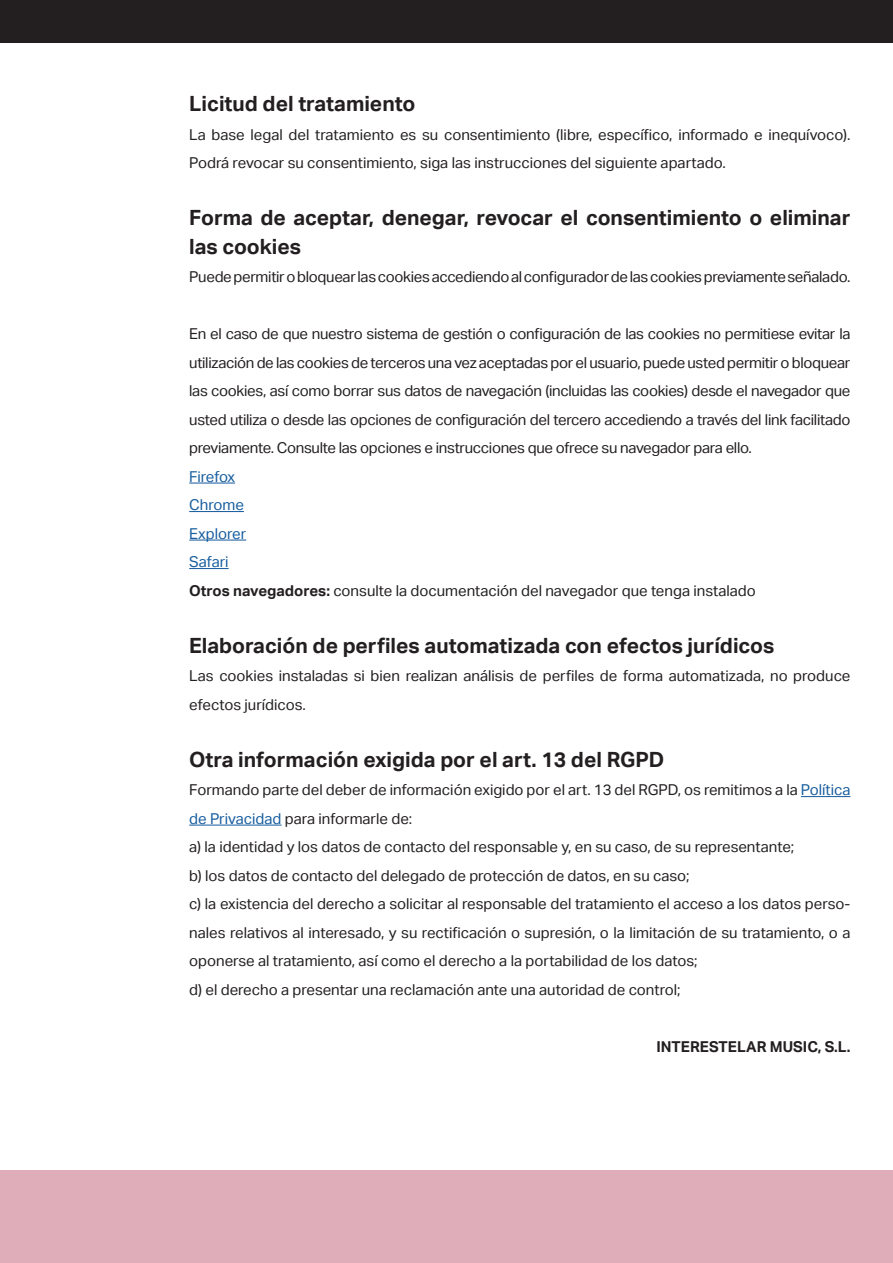
<style>
.page{position:relative;width:893px;height:1263px;background:#fff}
.page>*{position:absolute;margin:0;border:0;box-sizing:border-box;transform-origin:0 0}
.t1{font:700 21px/28.5px "Aktiv Grotesk";color:#231f20}
.t2{font:15px/28.5px "Aktiv Grotesk";color:#231f20}
.t3{font:15px "Aktiv Grotesk";letter-spacing:-.02em;color:#231f20}
.t4{font:700 15px "Aktiv Grotesk";color:#231f20}
.t5{font:15px "Aktiv Grotesk";color:#175d9e}
.t6{font:15px "Aktiv Grotesk";letter-spacing:-.02em;color:#175d9e}
.s1{font-weight:700}
.s2{color:#175d9e}
</style>
<div class="page">
<div style="left:0;top:0;width:893px;height:43px;background:#231f20"></div>
<div style="left:0;top:1170px;width:893px;height:93px;background:#dfacb9"></div>
<hr style="left:189px;top:482px;width:46px;height:1px;background:#175d9e">
<hr style="left:189px;top:511px;width:55px;height:1px;background:#175d9e">
<hr style="left:189px;top:539px;width:57px;height:1px;background:#175d9e">
<hr style="left:189px;top:568px;width:40px;height:1px;background:#175d9e">
<hr style="left:801px;top:796px;width:49px;height:1px;background:#175d9e">
<hr style="left:189px;top:824px;width:93px;height:1px;background:#175d9e">
<p class="t1" style="left:189px;top:90px;width:228px">Licitud del tratamiento</p>
<p class="t2" style="left:189px;top:120px;width:663px">La base legal del tratamiento es su consentimiento (libre, específico, informado e inequívoco).<br>Podrá revocar su consentimiento, siga las instrucciones del siguiente apartado.</p>
<p class="t1" style="left:189px;top:204px;width:663px">Forma de aceptar, denegar, revocar el consentimiento o eliminar las cookies</p>
<p class="t3" style="left:189px;top:268px;width:663px">Puede permitir o bloquear las cookies accediendo al configurador de las cookies previamente señalado.</p>
<p class="t2" style="left:189px;top:320px;width:663px;text-align:justify">En el caso de que nuestro sistema de gestión o configuración de las cookies no permitiese evitar la utilización de las cookies de terceros una vez aceptadas por el usuario, puede usted permitir o bloquear las cookies, así como borrar sus datos de navegación (incluidas las cookies) desde el navegador que usted utiliza o desde las opciones de configuración del tercero accediendo a través del link facilitado previamente. Consulte las opciones e instrucciones que ofrece su navegador para ello.</p>
<p class="t6" style="left:189px;top:468px;width:47px">Firefox</p>
<p class="t5" style="left:189px;top:496px;width:56px">Chrome</p>
<p class="t5" style="left:189px;top:525px;width:59px">Explorer</p>
<p class="t5" style="left:189px;top:553px;width:41px">Safari</p>
<p class="t2" style="left:189px;top:576px;width:568px"><span class="s1">Otros navegadores:</span> consulte la documentación del navegador que tenga instalado</p>
<p class="t1" style="left:189px;top:631px;width:587px">Elaboración de perfiles automatizada con efectos jurídicos</p>
<p class="t2" style="left:189px;top:662px;width:663px">Las cookies instaladas si bien realizan análisis de perfiles de forma automatizada, no produce efectos jurídicos.</p>
<p class="t1" style="left:189px;top:745px;width:477px">Otra información exigida por el art. 13 del RGPD</p>
<p class="t2" style="left:189px;top:776px;width:663px">Formando parte del deber de información exigido por el art. 13 del RGPD, os remitimos a la <span class="s2">Política de Privacidad</span> para informarle de:</p>
<p class="t2" style="left:189px;top:833px;width:606px">a) la identidad y los datos de contacto del responsable y, en su caso, de su representante;</p>
<p class="t2" style="left:189px;top:861px;width:502px">b) los datos de contacto del delegado de protección de datos, en su caso;</p>
<p class="t2" style="left:189px;top:890px;width:663px;text-align:justify">c) la existencia del derecho a solicitar al responsable del tratamiento el acceso a los datos perso&shy;nales relativos al interesado, y su rectificación o supresión, o la limitación de su tratamiento, o a oponerse al tratamiento, así como el derecho a la portabilidad de los datos;</p>
<p class="t2" style="left:189px;top:975px;width:493px">d) el derecho a presentar una reclamación ante una autoridad de control;</p>
<p class="t4" style="left:656px;top:1038px;width:196px">INTERESTELAR MUSIC, S.L.</p>
</div>
